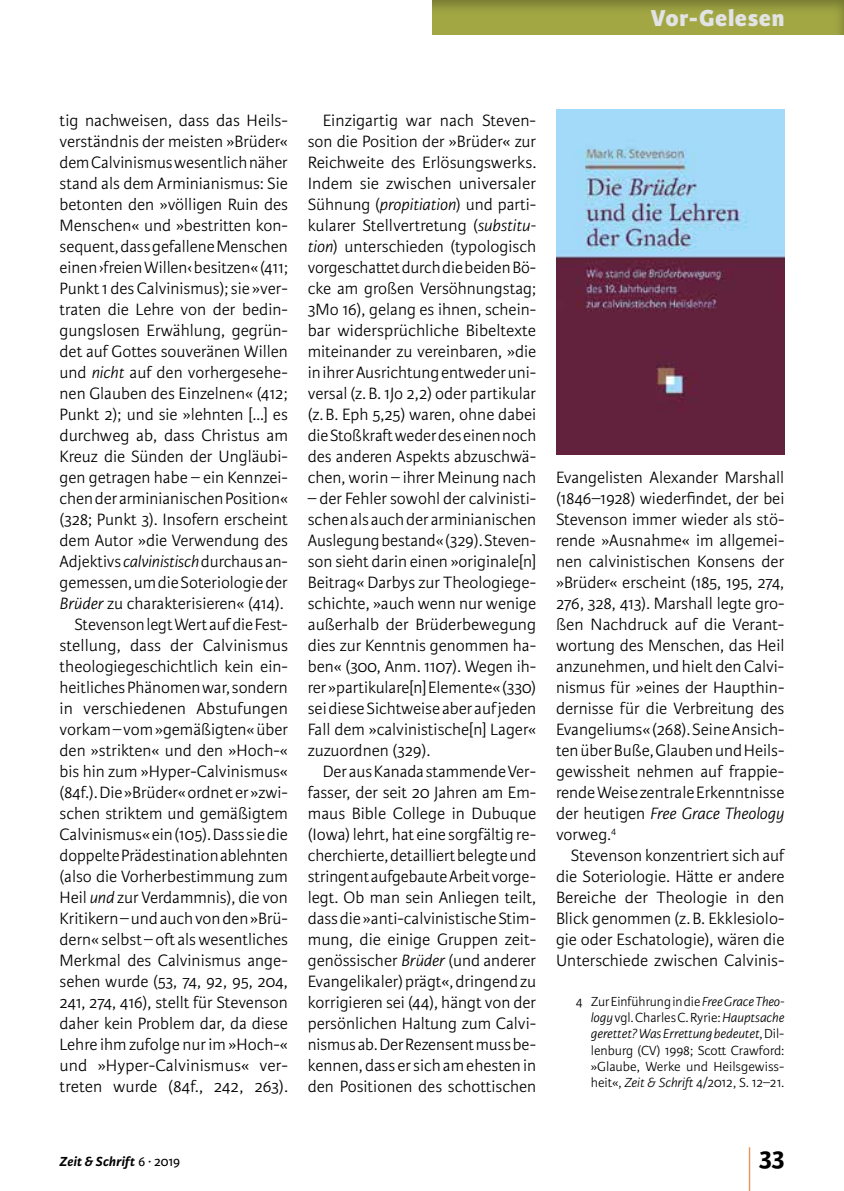
<style>
.page{position:relative;width:844px;height:1191px;background:#fff}
.page>*{position:absolute;margin:0;border:0;box-sizing:border-box;transform-origin:0 0}
.t1{font:300 59.5px "Karmina Sans Basic";color:#df7427;scale:.29 1}
.t2{font:700 28px "Karmina Sans Basic";color:#000}
.t3{font:800 24.5px "Karmina Sans Basic";letter-spacing:.025em;color:#e2e3e4}
.t4{font:300 17.5px/21px "Karmina Sans Basic";color:#000;text-align:justify}
.t5{font:300 14px/16.1px "Karmina Sans Basic";color:#000;text-align:justify}
.t6{font:italic 700 14px "Karmina Sans Basic";letter-spacing:.015em;color:#000}
.s1{font-style:italic}
.s2{font-weight:400;font-style:normal}
</style>
<div class="page">
<div style="left:430px;top:0;width:413px;height:35px;background:#000;opacity:.3"></div>
<img style="left:556px;top:109px;width:228px;height:345px">
<h3 class="t3" style="left:650px;top:4px;width:135px">Vor-Gelesen</h3>
<p class="t4" style="left:60px;top:110px;width:230px;text-align:right">tig nachweisen, dass das Heils&shy;verständnis der meisten »Brüder« dem Calvinismus wesentlich näher stand als dem Arminianismus: Sie betonten den »völligen Ruin des Menschen« und »bestritten kon&shy;sequent, dass gefallene Menschen einen ›freien Willen‹ besitzen« (411; Punkt 1 des Calvinismus); sie »ver&shy;traten die Lehre von der bedin&shy;gungslosen Erwählung, gegrün&shy;det auf Gottes souveränen Willen und <span class="s1">nicht</span> auf den vorhergesehe&shy;nen Glauben des Einzelnen« (412; Punkt 2); und sie »lehnten […] es durchweg ab, dass Christus am Kreuz die Sünden der Ungläubi&shy;gen getragen habe – ein Kennzei&shy;chen der arminianischen Position« (328; Punkt 3). Insofern erscheint dem Autor »die Verwendung des Adjektivs <span class="s1">calvinistisch</span> durchaus an&shy;gemessen, um die Soteriologie der <span class="s1">Brüder</span> zu charakterisieren« (414).<br>Stevenson legt Wert auf die Fest&shy;stellung, dass der Calvinismus theologiegeschichtlich kein ein&shy;heitliches Phänomen war, sondern in verschiedenen Abstufungen vorkam – vom »gemäßigten« über den »strikten« und den »Hoch-« bis hin zum »Hyper-Calvinismus« (84f.). Die »Brüder« ordnet er »zwi&shy;schen striktem und gemäßigtem Calvinismus« ein (105). Dass sie die doppelte Prädestination ablehnten (also die Vorherbestimmung zum Heil <span class="s1">und</span> zur Verdammnis), die von Kritikern – und auch von den »Brü&shy;dern« selbst – oft als wesentliches Merkmal des Calvinismus ange&shy;sehen wurde (53, 74, 92, 95, 204, 241, 274, 416), stellt für Stevenson daher kein Problem dar, da diese Lehre ihm zufolge nur im »Hoch-« und »Hyper-Calvinismus« ver&shy;treten wurde (84f., 242, 263).</p>
<p class="t4" style="left:308px;top:110px;width:230px;text-indent:15px">Einzigartig war nach Steven&shy;son die Position der »Brüder« zur Reichweite des Erlösungswerks.<br>Indem sie zwischen universaler Sühnung (<span class="s1">propitiation</span>) und parti&shy;kularer Stellvertretung (<span class="s1">substitu&shy;tion</span>) unterschieden (typologisch vorgeschattet durch die beiden Bö&shy;cke am großen Versöhnungstag; 3Mo 16), gelang es ihnen, schein&shy;bar widersprüchliche Bibeltexte miteinander zu vereinbaren, »die in ihrer Ausrichtung entweder uni&shy;versal (z.B. 1Jo 2,2) oder partikular (z.B. Eph 5,25) waren, ohne dabei die Stoßkraft weder des einen noch des anderen Aspekts abzuschwä&shy;chen, worin – ihrer Meinung nach</p>
<p class="t4" style="left:308px;top:488px;width:230px">– der Fehler sowohl der calvinisti&shy;schen als auch der arminianischen Auslegung bestand« (329). Steven&shy;son sieht darin einen »originale[n] Beitrag« Darbys zur Theologiege&shy;schichte, »auch wenn nur wenige außerhalb der Brüderbewegung dies zur Kenntnis genommen ha&shy;ben« (300, Anm. 1107). Wegen ih&shy;rer »partikulare[n] Elemente« (330) sei diese Sichtweise aber auf jeden Fall dem »calvinistische[n] Lager« zuzuordnen (329).</p>
<p class="t4" style="left:308px;top:761px;width:230px;text-indent:15px">Der aus Kanada stammende Ver&shy;fasser, der seit 20 Jahren am Em&shy;maus Bible College in Dubuque (Iowa) lehrt, hat eine sorgfältig re&shy;cherchierte, detailliert belegte und stringent aufgebaute Arbeit vorge&shy;legt. Ob man sein Anliegen teilt, dass die »anti-calvinistische Stim&shy;mung, die einige Gruppen zeit&shy;genössischer <span class="s1">Brüder</span> (und anderer Evangelikaler) prägt«, dringend zu korrigieren sei (44), hängt von der persönlichen Haltung zum Calvi&shy;nismus ab. Der Rezensent muss be&shy;kennen, dass er sich am ehesten in den Positionen des schottischen</p>
<p class="t4" style="left:556px;top:467px;width:230px">Evangelisten Alexander Marshall (1846–1928) wiederfindet, der bei Stevenson immer wieder als stö&shy;rende »Ausnahme« im allgemei&shy;nen calvinistischen Konsens der »Brüder« erscheint (185, 195, 274, 276, 328, 413). Marshall legte gro&shy;ßen Nachdruck auf die Verant&shy;wortung des Menschen, das Heil anzunehmen, und hielt den Calvi&shy;nismus für »eines der Haupthin&shy;dernisse für die Verbreitung des Evangeliums« (268). Seine Ansich&shy;ten über Buße, Glauben und Heils&shy;gewissheit nehmen auf frappie&shy;rende Weise zentrale Erkenntnisse der heutigen <span class="s1">Free Grace Theology </span>vorweg.<sup>4</sup></p>
<p class="t4" style="left:556px;top:845px;width:230px;text-indent:15px">Stevenson konzentriert sich auf die Soteriologie. Hätte er andere Bereiche der Theologie in den Blick genommen (z.B. Ekklesiolo&shy;gie oder Eschatologie), wären die Unterschiede zwischen Calvinis-</p>
<p class="t5" style="left:590px;top:994px;width:195px;text-indent:-15px">4 Zur Einführung in die <span class="s1">Free Grace Theo&shy;logy</span> vgl. Charles C. Ryrie: <span class="s1">Hauptsache gerettet? Was Errettung bedeutet</span>, Dil&shy;lenburg (CV) 1998; Scott Crawford: »Glaube, Werke und Heilsgewiss&shy;heit«, <span class="s1">Zeit &amp; Schrift</span> 4/2012, S. 12–21.</p>
<h1 class="t1" style="left:747px;top:1140px;width:17px">|</h1>
<p class="t6" style="left:60px;top:1153px;width:122px">Zeit &amp; Schrift <span class="s2">6 ∙ 2019</span></p>
<h2 class="t2" style="left:758px;top:1141px;width:27px">33</h2>
</div>
